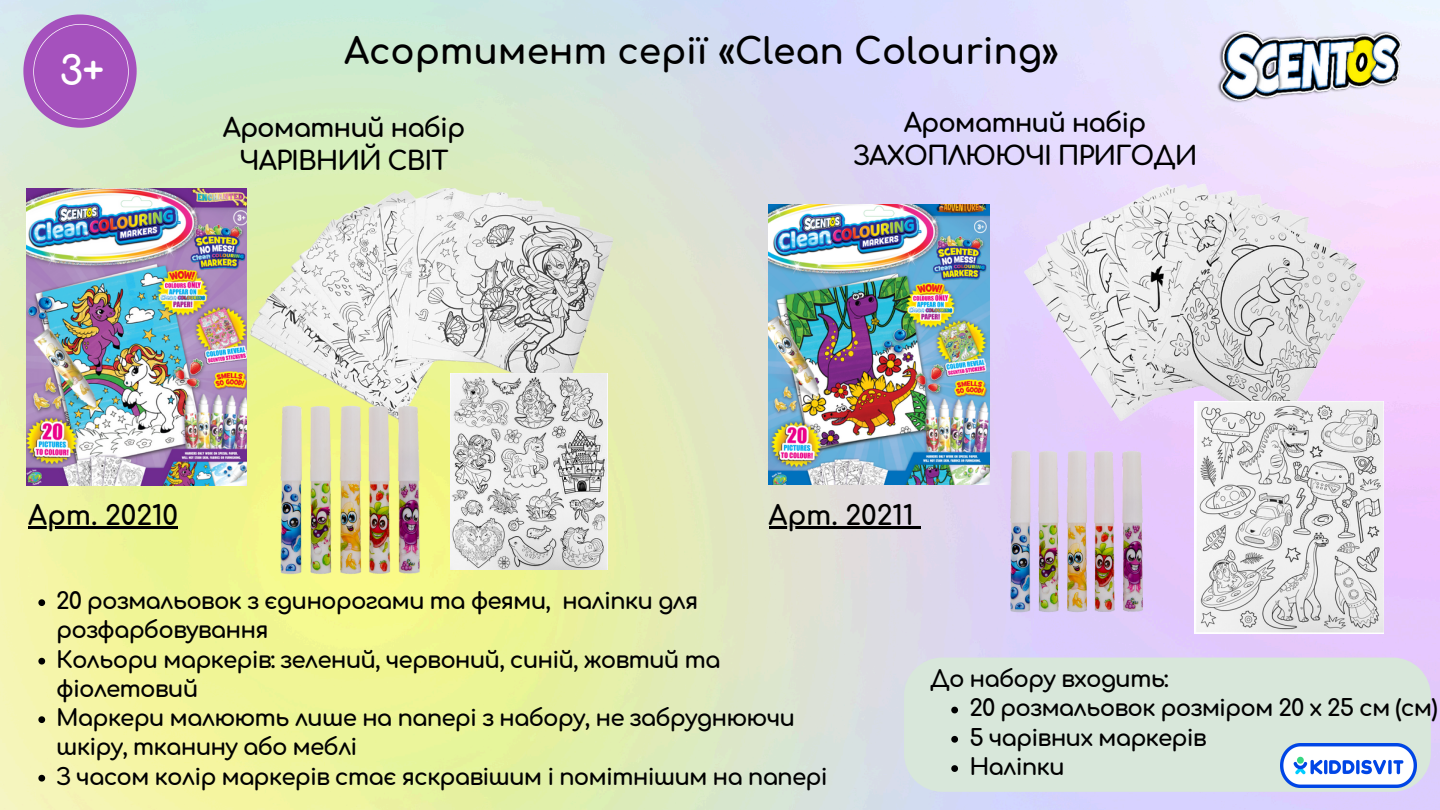
<style>
.page{position:relative;width:1440px;height:810px;background:#fff}
.page>*{position:absolute;margin:0;border:0;box-sizing:border-box;transform-origin:0 0}
.t1{font:700 39.9px "Comfortaa";color:#fff}
.t2{font:700 36px "Comfortaa";letter-spacing:-.005em;color:#000}
.t3{font:700 27px "Comfortaa";letter-spacing:-.005em;color:#000}
.t4{font:700 26px/33px "Comfortaa";letter-spacing:-.04em;color:#000;text-align:center}
.t5{font:700 23px/29.2px "Comfortaa";letter-spacing:-.04em;color:#000}
</style>
<div class="page">
<img style="left:0;top:0;width:1440px;height:810px">
<svg style="left:23px;top:14px;width:114px;height:114px;background:#b176c5"></svg>
<img style="left:1190px;top:14px;width:234px;height:100px">
<svg style="left:38px;top:599px;width:7px;height:7px"></svg>
<svg style="left:38px;top:658px;width:7px;height:7px"></svg>
<svg style="left:38px;top:716px;width:7px;height:7px"></svg>
<svg style="left:38px;top:775px;width:7px;height:7px"></svg>
<img style="left:247px;top:188px;width:366px;height:233px">
<img style="left:26px;top:188px;width:221px;height:297px">
<img style="left:273px;top:405px;width:151px;height:174px">
<img style="left:450px;top:373px;width:158px;height:196px">
<img style="left:1025px;top:179px;width:342px;height:250px">
<img style="left:769px;top:204px;width:221px;height:281px">
<img style="left:1003px;top:450px;width:145px;height:167px">
<img style="left:1194px;top:401px;width:190px;height:232px">
<div style="left:904px;top:658px;width:527px;height:134px;background:#d8e7da"></div>
<svg style="left:951px;top:707px;width:7px;height:6px"></svg>
<svg style="left:951px;top:736px;width:7px;height:7px"></svg>
<svg style="left:951px;top:765px;width:7px;height:7px"></svg>
<hr style="left:28px;top:526px;width:150px;height:3px;background:#000">
<hr style="left:769px;top:526px;width:145px;height:3px;background:#000">
<svg style="left:914px;top:526px;width:7px;height:3px"></svg>
<img style="left:1280px;top:744px;width:136px;height:44px">
<p class="t1" style="left:60px;top:49px;width:46px">3+</p>
<p class="t2" style="left:344px;top:33px;width:716px">Асортимент серії «Clean Colouring»</p>
<h2 class="t4" style="left:223px;top:112px;width:244px">Ароматний набір<br>ЧАРІВНИЙ СВІТ</h2>
<h2 class="t4" style="left:853px;top:107px;width:346px">Ароматний набір<br>ЗАХОПЛЮЮЧІ ПРИГОДИ</h2>
<p class="t3" style="left:28px;top:501px;width:152px">Арт. 20210</p>
<p class="t3" style="left:769px;top:501px;width:147px">Арт. 20211</p>
<p class="t5" style="left:56px;top:587px;width:644px">20 розмальовок з єдинорогами та феями, наліпки для розфарбовування</p>
<h1 class="t5" style="left:56px;top:646px;width:666px">Кольори маркерів: зелений, червоний, синій, жовтий та фіолетовий</h1>
<p class="t5" style="left:56px;top:704px;width:741px">Маркери малюють лише на папері з набору, не забруднюючи шкіру, тканину або меблі</p>
<h1 class="t5" style="left:56px;top:763px;width:773px">З часом колір маркерів стає яскравішим і помітнішим на папері</h1>
<p class="t5" style="left:930px;top:665px;width:240px">До набору входить:</p>
<p class="t5" style="left:969px;top:694px;width:470px">20 розмальовок розміром 20 х 25 см (cм)</p>
<p class="t5" style="left:969px;top:724px;width:239px">5 чарівних маркерів</p>
<p class="t5" style="left:969px;top:753px;width:97px">Наліпки</p>
</div>
